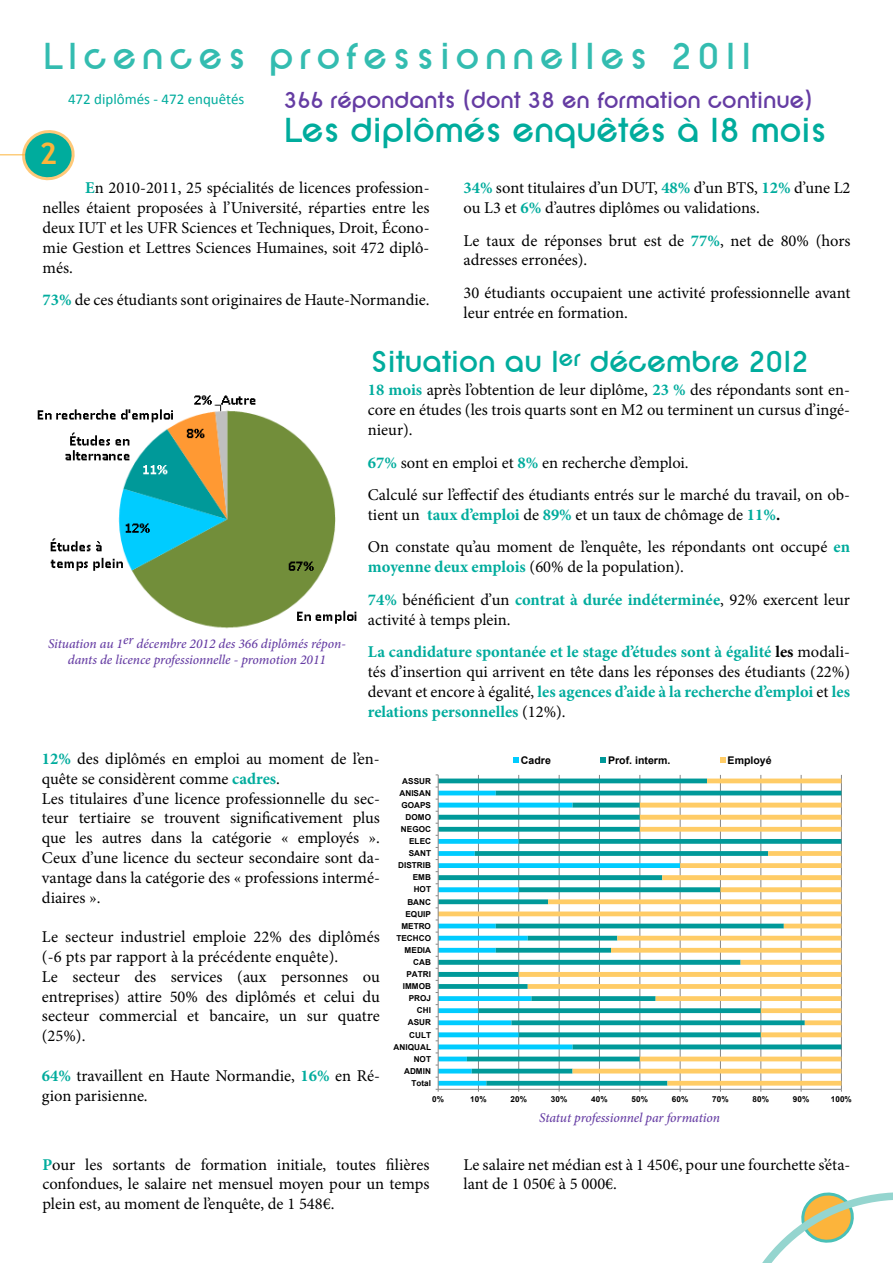
<style>
.page{position:relative;width:893px;height:1263px;background:#fff}
.page>*{position:absolute;margin:0;border:0;box-sizing:border-box;transform-origin:0 0}
.t1{font:700 39px "SF New Republic";letter-spacing:.15em;color:#00ac9d}
.t2{font:700 36px "SF New Republic";color:#00ac9d}
.t3{font:700 31.5px "SF New Republic";color:#00ac9d}
.t4{font:700 30px "Trebuchet MS";color:#fcb43b}
.t5{font:700 24px "SF New Republic";color:#653ca3}
.t6{font:16.5px/19.8px "Minion Pro";color:#000}
.t7{font:700 16.5px/32.5px "Minion Pro";color:#00ac9d}
.t8{font:15px "Calibri";color:#00ac9d}
.t9{font:italic 500 13.5px/16.2px "Minion Pro";letter-spacing:-.005em;color:#653ca3;text-align:center}
.t10{font:700 10.5px "Arial";color:#000}
.t11{font:700 8.1px "Arial";color:#000}
.s1{font-weight:700;color:#00ac9d}
.s2{font-weight:700}
.s3{font-weight:400;color:#000}
.s4{color:#000}
</style>
<div class="page">
<svg style="left:762px;top:1192px;width:131px;height:71px"></svg>
<img style="left:37px;top:395px;width:320px;height:234px">
<svg style="left:439px;top:775px;width:402px;height:314px"></svg>
<hr style="left:478px;top:775px;width:1px;height:314px;background:#868686">
<hr style="left:518px;top:775px;width:1px;height:314px;background:#868686">
<hr style="left:559px;top:775px;width:1px;height:314px;background:#868686">
<hr style="left:599px;top:775px;width:1px;height:314px;background:#868686">
<hr style="left:639px;top:775px;width:1px;height:314px;background:#868686">
<hr style="left:680px;top:775px;width:1px;height:314px;background:#868686">
<hr style="left:720px;top:775px;width:1px;height:314px;background:#868686">
<hr style="left:760px;top:775px;width:1px;height:314px;background:#868686">
<hr style="left:801px;top:775px;width:1px;height:314px;background:#868686">
<hr style="left:841px;top:775px;width:1px;height:314px;background:#868686">
<svg style="left:439px;top:778px;width:402px;height:307px"></svg>
<hr style="left:438px;top:1089px;width:403px;height:1px;background:#868686">
<hr style="left:438px;top:775px;width:1px;height:314px;background:#868686">
<svg style="left:513px;top:757px;width:6px;height:6px"></svg>
<svg style="left:601px;top:757px;width:5px;height:6px"></svg>
<svg style="left:720px;top:757px;width:5px;height:6px"></svg>
<svg style="left:0;top:130px;width:75px;height:51px"></svg>
<h1 class="t1" style="left:43px;top:35px;width:710px">LIcences professionnelles 2011</h1>
<p class="t8" style="left:68px;top:89px;width:178px">472 diplômés - 472 enquêtés</p>
<h3 class="t4" style="left:40px;top:135px;width:19px">2</h3>
<h3 class="t5" style="left:284px;top:87px;width:530px">366 répondants (dont 38 en formation continue)</h3>
<h2 class="t2" style="left:284px;top:110px;width:544px">Les diplômés enquêtés à 18 mois</h2>
<p class="t6" style="left:43px;top:178px;width:388px;text-align:justify;text-indent:43px"><span class="s1">E</span>n 2010-2011, 25 spécialités de licences profession&shy;nelles étaient proposées à l’Université, réparties entre les deux IUT et les UFR Sciences et Techniques, Droit, Écono&shy;mie Gestion et Lettres Sciences Humaines, soit 472 diplô&shy;més.</p>
<p class="t6" style="left:43px;top:290px;width:388px"><span class="s1">73%</span> de ces étudiants sont originaires de Haute-Normandie.</p>
<p class="t6" style="left:464px;top:178px;width:388px"><span class="s1">34%</span> sont titulaires d’un DUT, <span class="s1">48%</span> d’un BTS, <span class="s1">12%</span> d’une L2 ou L3 et <span class="s1">6%</span> d’autres diplômes ou validations.</p>
<p class="t6" style="left:464px;top:231px;width:388px">Le taux de réponses brut est de <span class="s1">77%</span>, net de 80% (hors adresses erronées).</p>
<p class="t6" style="left:464px;top:283px;width:388px">30 étudiants occupaient une activité professionnelle avant leur entrée en formation.</p>
<h3 class="t3" style="left:371px;top:344px;width:438px">Situation au 1<sup>er</sup> décembre 2012</h3>
<p class="t6" style="left:368px;top:380px;width:484px;text-align:justify"><span class="s1">18 mois</span> après l’obtention de leur diplôme, <span class="s1">23 %</span> des répondants sont en&shy;core en études (les trois quarts sont en M2 ou terminent un cursus d’ingé&shy;nieur).</p>
<p class="t6" style="left:368px;top:446px;width:484px;line-height:32.5px"><span class="s1">67%</span> sont en emploi et <span class="s1">8%</span> en recherche d’emploi.<br>Calculé sur l’effectif des étudiants entrés sur le marché du travail, on ob-</p>
<p class="t6" style="left:368px;top:498px;width:484px;line-height:32.5px">tient un <span class="s1">taux d’emploi</span> de <span class="s1">89%</span> et un taux de chômage de <span class="s1">11%</span><span class="s2">.<br></span>On constate qu’au moment de l’enquête, les répondants ont occupé <span class="s1">en</span></p>
<p class="t6" style="left:368px;top:551px;width:484px;line-height:32.5px"><span class="s1">moyenne deux emplois</span> (60% de la population).<br><span class="s1">74%</span> bénéficient d’un <span class="s1">contrat à durée indéterminée</span>, 92% exercent leur</p>
<p class="t7" style="left:368px;top:603px;width:484px"><span class="s3">activité à temps plein.<br></span>La candidature spontanée et le stage d’études sont à égalité <span class="s4">les</span> <span class="s3">modali-</span></p>
<p class="t6" style="left:368px;top:662px;width:484px;text-align:justify">tés d’insertion qui arrivent en tête dans les réponses des étudiants (22%) devant et encore à égalité, <span class="s1">les agences d’aide à la recherche d’emploi</span> et <span class="s1">les relations personnelles</span> (12%).</p>
<p class="t6" style="left:42px;top:749px;width:339px"><span class="s1">12%</span> des diplômés en emploi au moment de l’en&shy;quête se considèrent comme <span class="s1">cadres</span>.<br>Les titulaires d’une licence professionnelle du sec&shy;teur tertiaire se trouvent significativement plus que les autres dans la catégorie « employés ».<br>Ceux d’une licence du secteur secondaire sont da&shy;vantage dans la catégorie des « professions intermé&shy;diaires ».</p>
<p class="t6" style="left:42px;top:927px;width:339px">Le secteur industriel emploie 22% des diplômés (-6 pts par rapport à la précédente enquête).<br>Le secteur des services (aux personnes ou entreprises) attire 50% des diplômés et celui du secteur commercial et bancaire, un sur quatre (25%).</p>
<p class="t6" style="left:42px;top:1066px;width:339px"><span class="s1">64%</span> travaillent en Haute Normandie, <span class="s1">16%</span> en Ré&shy;gion parisienne.</p>
<p class="t9" style="left:48px;top:635px;width:299px">Situation au 1er décembre 2012 des 366 diplômés répon&shy;dants de licence professionnelle - promotion 2011</p>
<p class="t10" style="left:521px;top:753px;width:31px">Cadre</p>
<p class="t10" style="left:608px;top:753px;width:64px">Prof. interm.</p>
<p class="t10" style="left:728px;top:753px;width:46px">Employé</p>
<p class="t11" style="left:402px;top:775px;width:30px">ASSUR</p>
<p class="t11" style="left:400px;top:787px;width:33px">ANISAN</p>
<p class="t11" style="left:401px;top:799px;width:31px">GOAPS</p>
<p class="t11" style="left:405px;top:812px;width:27px">DOMO</p>
<p class="t11" style="left:401px;top:824px;width:32px">NEGOC</p>
<p class="t11" style="left:409px;top:836px;width:23px">ELEC</p>
<p class="t11" style="left:409px;top:848px;width:24px">SANT</p>
<p class="t11" style="left:398px;top:860px;width:34px">DISTRIB</p>
<p class="t11" style="left:413px;top:872px;width:20px">EMB</p>
<p class="t11" style="left:414px;top:884px;width:19px">HOT</p>
<p class="t11" style="left:407px;top:896px;width:25px">BANC</p>
<p class="t11" style="left:405px;top:908px;width:27px">EQUIP</p>
<p class="t11" style="left:401px;top:920px;width:31px">METRO</p>
<p class="t11" style="left:396px;top:932px;width:36px">TECHCO</p>
<p class="t11" style="left:405px;top:945px;width:28px">MEDIA</p>
<p class="t11" style="left:413px;top:957px;width:19px">CAB</p>
<p class="t11" style="left:406px;top:969px;width:26px">PATRI</p>
<p class="t11" style="left:403px;top:981px;width:30px">IMMOB</p>
<p class="t11" style="left:409px;top:993px;width:24px">PROJ</p>
<p class="t11" style="left:417px;top:1005px;width:16px">CHI</p>
<p class="t11" style="left:408px;top:1017px;width:25px">ASUR</p>
<p class="t11" style="left:409px;top:1029px;width:23px">CULT</p>
<p class="t11" style="left:394px;top:1041px;width:39px">ANIQUAL</p>
<p class="t11" style="left:414px;top:1053px;width:19px">NOT</p>
<p class="t11" style="left:404px;top:1065px;width:28px">ADMIN</p>
<p class="t11" style="left:411px;top:1077px;width:21px">Total</p>
<p class="t11" style="left:432px;top:1093px;width:13px">0%</p>
<p class="t11" style="left:470px;top:1093px;width:18px">10%</p>
<p class="t11" style="left:511px;top:1093px;width:18px">20%</p>
<p class="t11" style="left:551px;top:1093px;width:18px">30%</p>
<p class="t11" style="left:591px;top:1093px;width:18px">40%</p>
<p class="t11" style="left:632px;top:1093px;width:18px">50%</p>
<p class="t11" style="left:672px;top:1093px;width:18px">60%</p>
<p class="t11" style="left:712px;top:1093px;width:18px">70%</p>
<p class="t11" style="left:753px;top:1093px;width:18px">80%</p>
<p class="t11" style="left:793px;top:1093px;width:18px">90%</p>
<p class="t11" style="left:831px;top:1093px;width:22px">100%</p>
<p class="t9" style="left:539px;top:1110px;width:182px">Statut professionnel par formation</p>
<p class="t6" style="left:42px;top:1154px;width:389px;text-align:justify"><span class="s1">P</span>our les sortants de formation initiale, toutes filières confondues, le salaire net mensuel moyen pour un temps plein est, au moment de l’enquête, de 1 548€.</p>
<p class="t6" style="left:463px;top:1154px;width:389px">Le salaire net médian est à 1 450€, pour une fourchette s’éta&shy;lant de 1 050€ à 5 000€.</p>
</div>
